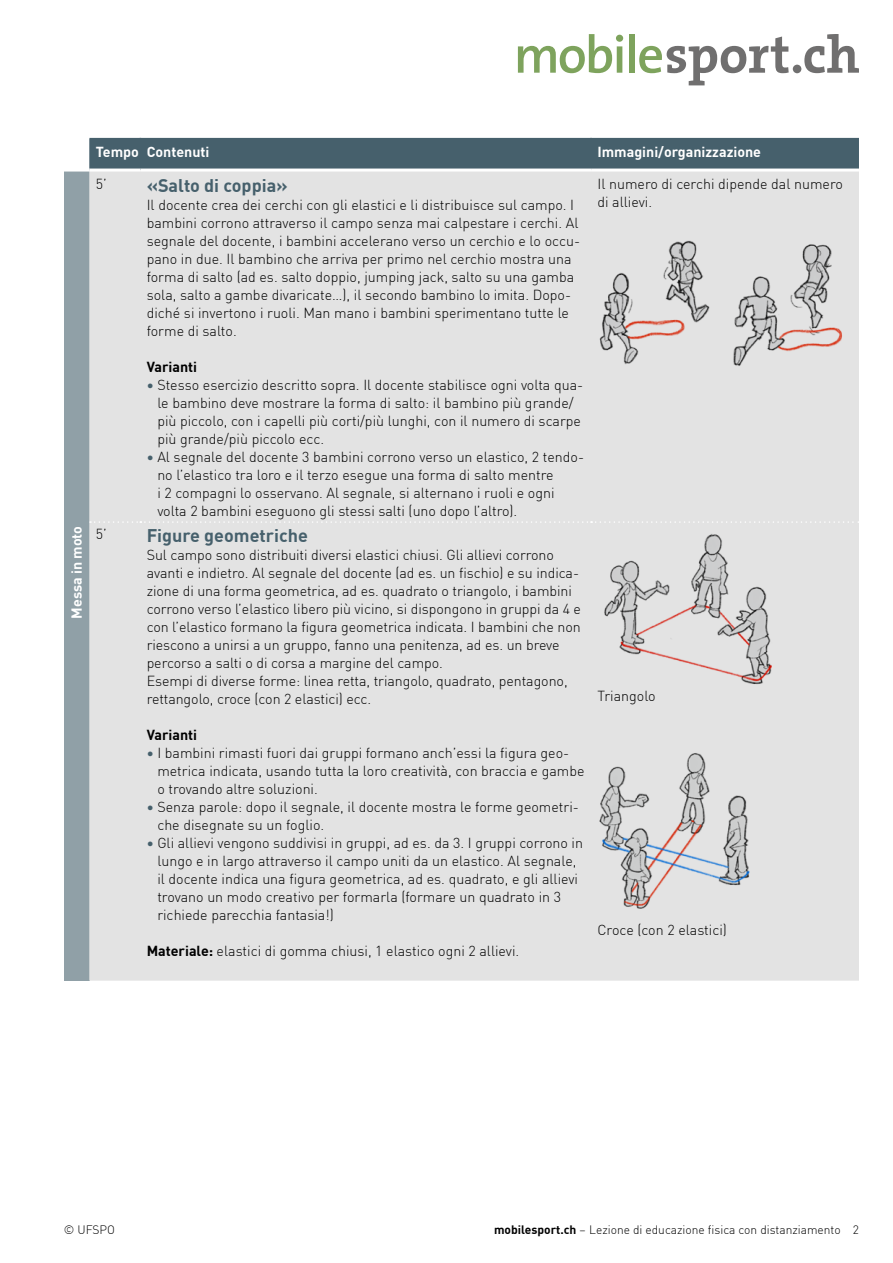
<style>
.page{position:relative;width:893px;height:1263px;background:#fff}
.page>*{position:absolute;margin:0;border:0;box-sizing:border-box;transform-origin:0 0}
.h_Untertitel{font:700 18px "DINOT";color:#46606c}
.Tabellenzelle{font:300 14.25px/18px "DINOT";color:#000}
.Tabellenkopf{font:700 14.25px "DINOT";color:#fff}
.h3_Untertitel{font:700 14.25px "DINOT";color:#000}
.h3_Untertitel-2{font:700 14.25px "DINOT";color:#fff}
.t1{font:300 12px "DINOT";color:#000}
.s1{font-weight:700;color:#46606c}
.s2{font-weight:700}
</style>
<div class="page">
<svg style="left:518px;top:34px;width:105px;height:39px"></svg>
<div style="left:629px;top:34px;width:6px;height:39px;background:#7ea35d"></div>
<svg style="left:639px;top:37px;width:150px;height:48px"></svg>
<div style="left:793px;top:65px;width:8px;height:8px;background:#706f6f;border-radius:50%"></div>
<svg style="left:804px;top:34px;width:55px;height:39px"></svg>
<div style="left:89px;top:138px;width:770px;height:31px;background:#46606c"></div>
<div style="left:64px;top:170px;width:25px;height:811px;background:#90a0a7"></div>
<div style="left:89px;top:172px;width:770px;height:809px;background:#e3e3e3"></div>
<svg style="left:90px;top:521px;width:769px;height:2px"></svg>
<hr style="left:140px;top:138px;width:1px;height:31px;background:#46606c">
<hr style="left:590px;top:138px;width:2px;height:31px;background:#46606c">
<hr style="left:64px;top:169px;width:25px;height:3px;background:#fff">
<img style="left:597px;top:233px;width:256px;height:146px">
<img style="left:597px;top:529px;width:191px;height:160px">
<img style="left:597px;top:737px;width:176px;height:175px">
<p class="Tabellenkopf" style="left:96px;top:141px;width:45px">Tempo</p>
<p class="Tabellenkopf" style="left:147px;top:141px;width:64px">Contenuti</p>
<p class="Tabellenkopf" style="left:597px;top:141px;width:165px">Immagini/organizzazione</p>
<h3 class="h3_Untertitel-2" style="left:66px;top:619px;width:94px;rotate:-90deg">Messa in moto</h3>
<p class="Tabellenzelle" style="left:96px;top:174px;width:13px">5’</p>
<h2 class="h_Untertitel" style="left:147px;top:171px;width:143px">«Salto di coppia»</h2>
<p class="Tabellenzelle" style="left:147px;top:194px;width:435px">Il docente crea dei cerchi con gli elastici e li distribuisce sul campo. I bambini corrono attraverso il campo senza mai calpestare i cerchi. Al segnale del docente, i bambini accelerano verso un cerchio e lo occu&shy;pano in due. Il bambino che arriva per primo nel cerchio mostra una forma di salto (ad es. salto doppio, jumping jack, salto su una gamba sola, salto a gambe divaricate…), il secondo bambino lo imita. Dopo&shy;diché si invertono i ruoli. Man mano i bambini sperimentano tutte le forme di salto.</p>
<h3 class="h3_Untertitel" style="left:147px;top:355px;width:52px">Varianti</h3>
<p class="Tabellenzelle" style="left:157px;top:374px;width:427px;text-indent:-11px"><span class="s1">•</span> Stesso esercizio descritto sopra. Il docente stabilisce ogni volta qua&shy;le bambino deve mostrare la forma di salto: il bambino più grande/ più piccolo, con i capelli più corti/più lunghi, con il numero di scarpe più grande/più piccolo ecc.</p>
<p class="Tabellenzelle" style="left:157px;top:446px;width:428px;text-indent:-11px"><span class="s1">•</span> Al segnale del docente 3 bambini corrono verso un elastico, 2 tendo&shy;no l’elastico tra loro e il terzo esegue una forma di salto mentre<br>i 2 compagni lo osservano. Al segnale, si alternano i ruoli e ogni volta 2 bambini eseguono gli stessi salti (uno dopo l’altro).</p>
<p class="Tabellenzelle" style="left:96px;top:524px;width:13px">5’</p>
<h2 class="h_Untertitel" style="left:147px;top:522px;width:163px">Figure geometriche</h2>
<p class="Tabellenzelle" style="left:147px;top:545px;width:436px">Sul campo sono distribuiti diversi elastici chiusi. Gli allievi corrono avanti e indietro. Al segnale del docente (ad es. un fischio) e su indica&shy;zione di una forma geometrica, ad es. quadrato o triangolo, i bambini corrono verso l’elastico libero più vicino, si dispongono in gruppi da 4 e con l’elastico formano la figura geometrica indicata. I bambini che non riescono a unirsi a un gruppo, fanno una penitenza, ad es. un breve percorso a salti o di corsa a margine del campo.</p>
<p class="Tabellenzelle" style="left:147px;top:671px;width:423px">Esempi di diverse forme: linea retta, triangolo, quadrato, pentagono, rettangolo, croce (con 2 elastici) ecc.</p>
<h3 class="h3_Untertitel" style="left:147px;top:724px;width:52px">Varianti</h3>
<p class="Tabellenzelle" style="left:157px;top:743px;width:429px;text-indent:-11px"><span class="s1">•</span> I bambini rimasti fuori dai gruppi formano anch’essi la figura geo&shy;metrica indicata, usando tutta la loro creatività, con braccia e gambe o trovando altre soluzioni.</p>
<p class="Tabellenzelle" style="left:157px;top:797px;width:423px;text-indent:-11px"><span class="s1">•</span> Senza parole: dopo il segnale, il docente mostra le forme geometri&shy;che disegnate su un foglio.</p>
<p class="Tabellenzelle" style="left:157px;top:833px;width:427px;text-indent:-11px"><span class="s1">•</span> Gli allievi vengono suddivisi in gruppi, ad es. da 3. I gruppi corrono in lungo e in largo attraverso il campo uniti da un elastico. Al segnale, il docente indica una figura geometrica, ad es. quadrato, e gli allievi trovano un modo creativo per formarla (formare un quadrato in 3 richiede parecchia fantasia!)</p>
<p class="Tabellenzelle" style="left:147px;top:941px;width:374px"><span class="s2">Materiale:</span> elastici di gomma chiusi, 1 elastico ogni 2 allievi.</p>
<p class="Tabellenzelle" style="left:597px;top:174px;width:247px">Il numero di cerchi dipende dal numero di allievi.</p>
<p class="Tabellenzelle" style="left:597px;top:686px;width:60px">Triangolo</p>
<p class="Tabellenzelle" style="left:597px;top:920px;width:131px">Croce (con 2 elastici)</p>
<p class="t1" style="left:64px;top:1220px;width:53px">© UFSPO</p>
<p class="t1" style="left:494px;top:1220px;width:366px"><span class="s2">mobilesport.ch</span> – Lezione di educazione fisica con distanziamento 2</p>
</div>
